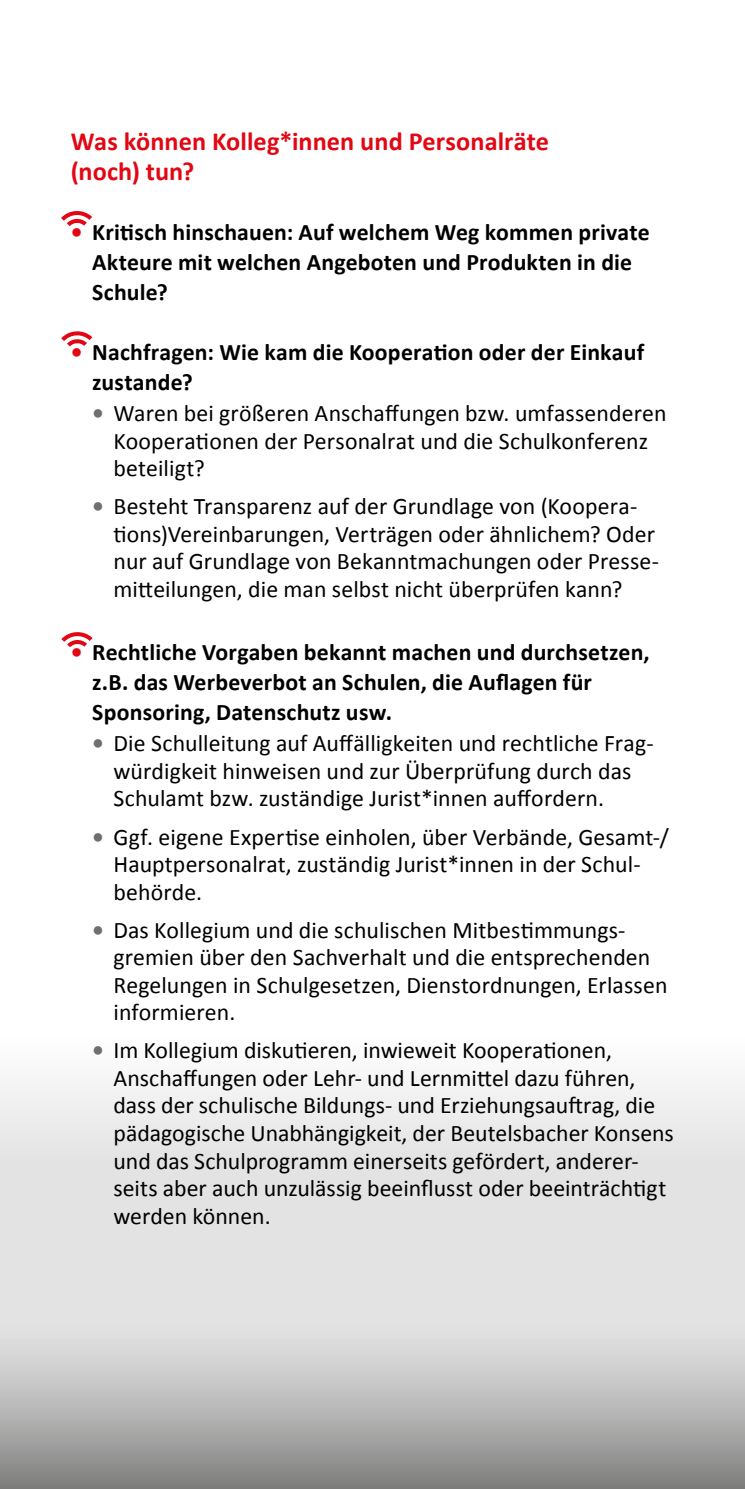
<style>
.page{position:relative;width:745px;height:1489px;background:#fff}
.page>*{position:absolute;margin:0;border:0;box-sizing:border-box;transform-origin:0 0}
.t1{font:700 26.25px/30px "Calibri";letter-spacing:.005em;color:#e30613}
.t2{font:23.75px/27.5px "Calibri";letter-spacing:.005em;color:#000}
.t3{font:700 23.75px/30px "Calibri";letter-spacing:.01em;color:#000}
.s1{color:#e30613}
.s2{font-weight:700;color:#706f6f}
</style>
<div class="page">
<svg style="left:0;top:1085px;width:744px;height:403px;background:#d2d2d2"></svg>
<svg style="left:61px;top:331px;width:31px;height:15px"></svg>
<svg style="left:61px;top:211px;width:31px;height:15px"></svg>
<svg style="left:61px;top:632px;width:31px;height:15px"></svg>
<p class="t1" style="left:71px;top:126px;width:479px">Was können Kolleg*innen und Personalräte (noch) tun?</p>
<p class="t3" style="left:92px;top:217px;width:558px;text-indent:-21px"><span class="s1">•</span> Kritisch hinschauen: Auf welchem Weg kommen private<br>Akteure mit welchen Angeboten und Produkten in die<br>Schule?</p>
<p class="t3" style="left:92px;top:337px;width:553px;text-indent:-21px"><span class="s1">•</span> Nachfragen: Wie kam die Kooperation oder der Einkauf zustande?</p>
<p class="t2" style="left:113px;top:399px;width:554px;text-indent:-21px"><span class="s2">•</span> Waren bei größeren Anschaffungen bzw. umfassenderen<br>Kooperationen der Personalrat und die Schulkonferenz beteiligt?</p>
<p class="t2" style="left:113px;top:493px;width:547px;text-indent:-21px"><span class="s2">•</span> Besteht Transparenz auf der Grundlage von (Koopera&shy;tions)Vereinbarungen, Verträgen oder ähnlichem? Oder nur auf Grundlage von Bekanntmachungen oder Presse&shy;mitteilungen, die man selbst nicht überprüfen kann?</p>
<p class="t3" style="left:92px;top:637px;width:558px;text-indent:-21px"><span class="s1">•</span> Rechtliche Vorgaben bekannt machen und durchsetzen, z.B. das Werbeverbot an Schulen, die Auflagen für<br>Sponsoring, Datenschutz usw.</p>
<p class="t2" style="left:113px;top:729px;width:541px;text-indent:-21px"><span class="s2">•</span> Die Schulleitung auf Auffälligkeiten und rechtliche Frag&shy;würdigkeit hinweisen und zur Überprüfung durch das<br>Schulamt bzw. zuständige Jurist*innen auffordern.</p>
<p class="t2" style="left:113px;top:823px;width:556px;text-indent:-21px"><span class="s2">•</span> Ggf. eigene Expertise einholen, über Verbände, Gesamt-/<br>Hauptpersonalrat, zuständig Jurist*innen in der Schul&shy;behörde.</p>
<p class="t2" style="left:113px;top:916px;width:555px;text-indent:-21px"><span class="s2">•</span> Das Kollegium und die schulischen Mitbestimmungs&shy;gremien über den Sachverhalt und die entsprechenden Regelungen in Schulgesetzen, Dienstordnungen, Erlassen informieren.</p>
<p class="t2" style="left:113px;top:1036px;width:561px;text-indent:-21px"><span class="s2">•</span> Im Kollegium diskutieren, inwieweit Kooperationen, Anschaffungen oder Lehr- und Lernmittel dazu führen, dass der schulische Bildungs- und Erziehungsauftrag, die pädagogische Unabhängigkeit, der Beutelsbacher Konsens und das Schulprogramm einerseits gefördert, anderer&shy;seits aber auch unzulässig beeinflusst oder beeinträchtigt werden können.</p>
</div>
